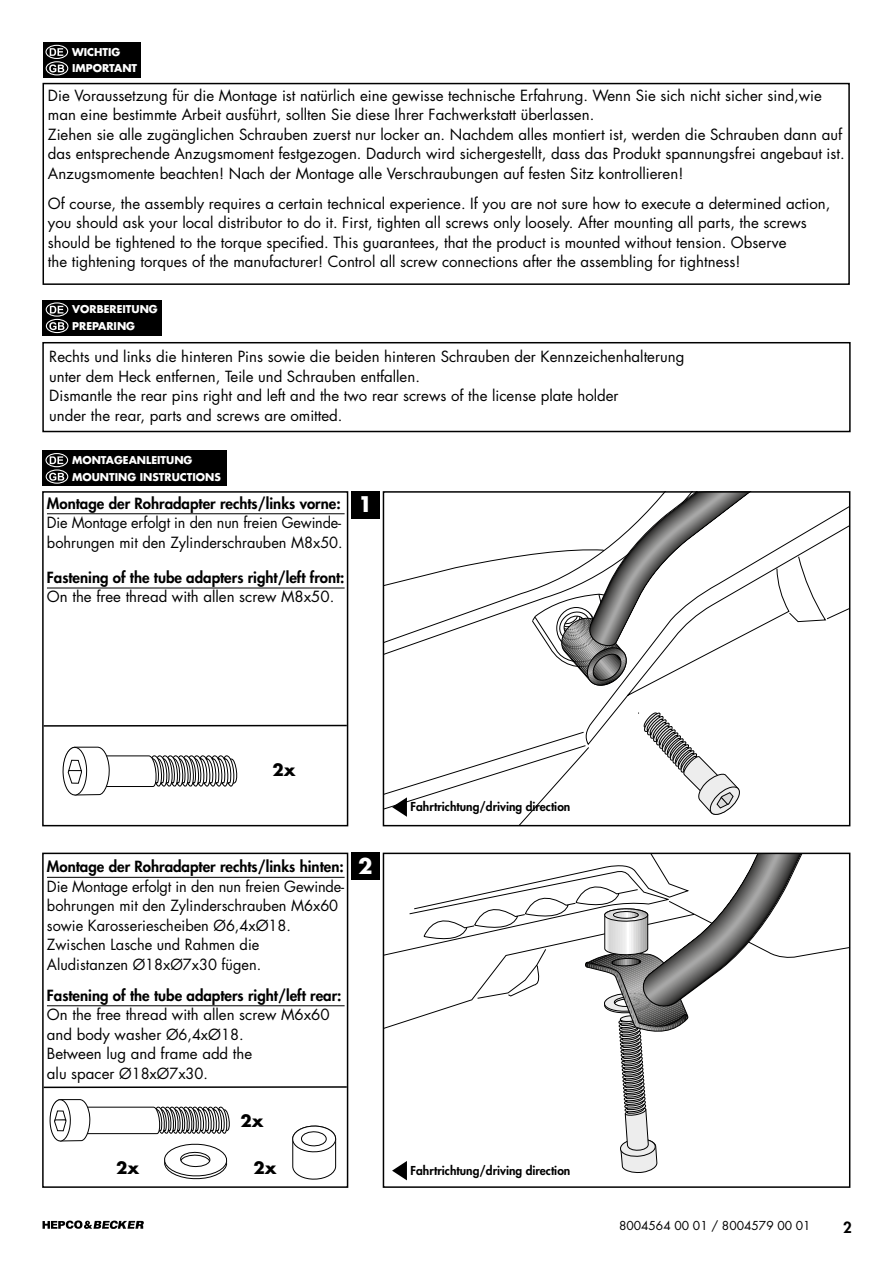
<style>
.page{position:relative;width:893px;height:1263px;background:#fff}
.page>*{position:absolute;margin:0;border:0;box-sizing:border-box;transform-origin:0 0}
.t1{font:700 21px "Futura Std";color:#fff}
.t2{font:700 16.5px "Futura Std";color:#000}
.t3{font:15px/19.5px "Futura Std";color:#000}
.t4{font:800 15px "Futura Std";color:#000}
.t5{font:15px/19.5px "Futura Std";color:#000;scale:.96 1}
.t6{font:800 12px "Futura Std";color:#000}
.t7{font:12px "Futura Std";color:#000}
.t8{font:700 10.5px/16.5px "Futura Std";color:#fff}
</style>
<div class="page">
<svg style="left:43px;top:1220px;width:101px;height:9px"></svg>
<div style="left:43px;top:83px;width:807px;height:202px;border:2px solid #000"></div>
<div style="left:43px;top:43px;width:97px;height:35px;background:#000"></div>
<svg style="left:50px;top:48px;width:13px;height:8px"></svg>
<div style="left:45px;top:45px;width:23px;height:14px;border:1px solid #fff;border-radius:50%"></div>
<svg style="left:49px;top:64px;width:15px;height:8px"></svg>
<div style="left:46px;top:61px;width:22px;height:14px;border:1px solid #fff;border-radius:50%"></div>
<div style="left:42px;top:342px;width:809px;height:90px;border:2px solid #000"></div>
<div style="left:43px;top:300px;width:119px;height:36px;background:#000"></div>
<svg style="left:50px;top:306px;width:14px;height:7px"></svg>
<div style="left:46px;top:302px;width:22px;height:15px;border:1px solid #fff;border-radius:50%"></div>
<svg style="left:49px;top:322px;width:15px;height:8px"></svg>
<div style="left:46px;top:319px;width:22px;height:14px;border:1px solid #fff;border-radius:50%"></div>
<div style="left:43px;top:451px;width:184px;height:35px;background:#000"></div>
<svg style="left:50px;top:456px;width:13px;height:8px"></svg>
<div style="left:45px;top:453px;width:23px;height:14px;border:1px solid #fff;border-radius:50%"></div>
<svg style="left:49px;top:473px;width:15px;height:8px"></svg>
<div style="left:46px;top:469px;width:22px;height:15px;border:1px solid #fff;border-radius:50%"></div>
<div style="left:42px;top:491px;width:306px;height:335px;border:2px solid #000"></div>
<div style="left:42px;top:853px;width:306px;height:335px;border:2px solid #000"></div>
<svg style="left:386px;top:507px;width:461px;height:316px"></svg>
<svg style="left:638px;top:709px;width:103px;height:108px"></svg>
<svg style="left:531px;top:494px;width:307px;height:193px"></svg>
<div style="left:383px;top:491px;width:467px;height:335px;border:2px solid #000"></div>
<svg style="left:386px;top:871px;width:461px;height:147px"></svg>
<svg style="left:584px;top:856px;width:218px;height:317px"></svg>
<div style="left:383px;top:853px;width:467px;height:335px;border:2px solid #000"></div>
<div style="left:351px;top:491px;width:29px;height:28px;background:#000"></div>
<div style="left:351px;top:853px;width:29px;height:27px;background:#000"></div>
<svg style="left:392px;top:797px;width:15px;height:20px"></svg>
<svg style="left:392px;top:1161px;width:15px;height:19px"></svg>
<hr style="left:47px;top:513px;width:298px;height:1px;background:#000">
<hr style="left:47px;top:877px;width:298px;height:1px;background:#000">
<hr style="left:47px;top:1005px;width:298px;height:1px;background:#000">
<hr style="left:47px;top:588px;width:298px;height:1px;background:#000">
<hr style="left:44px;top:725px;width:303px;height:2px;background:#000">
<hr style="left:44px;top:1086px;width:303px;height:2px;background:#000">
<svg style="left:62px;top:746px;width:176px;height:50px"></svg>
<svg style="left:292px;top:1125px;width:45px;height:55px"></svg>
<svg style="left:49px;top:1099px;width:181px;height:81px"></svg>
<p class="t8" style="left:72px;top:43px;width:67px">WICHTIG<br>IMPORTANT</p>
<p class="t3" style="left:48px;top:86px;width:798px">Die Voraussetzung für die Montage ist natürlich eine gewisse technische Erfahrung. Wenn Sie sich nicht sicher sind,wie man eine bestimmte Arbeit ausführt, sollten Sie diese Ihrer Fachwerkstatt überlassen.<br>Ziehen sie alle zugänglichen Schrauben zuerst nur locker an. Nachdem alles montiert ist, werden die Schrauben dann auf das entsprechende Anzugsmoment festgezogen. Dadurch wird sichergestellt, dass das Produkt spannungsfrei angebaut ist.<br>Anzugsmomente beachten! Nach der Montage alle Verschraubungen auf festen Sitz kontrollieren!</p>
<p class="t3" style="left:48px;top:194px;width:784px">Of course, the assembly requires a certain technical experience. If you are not sure how to execute a determined action, you should ask your local distributor to do it. First, tighten all screws only loosely. After mounting all parts, the screws should be tightened to the torque specified. This guarantees, that the product is mounted without tension. Observe<br>the tightening torques of the manufacturer! Control all screw connections after the assembling for tightness!</p>
<p class="t8" style="left:72px;top:301px;width:87px">VORBEREITUNG<br>PREPARING</p>
<p class="t3" style="left:49px;top:347px;width:637px">Rechts und links die hinteren Pins sowie die beiden hinteren Schrauben der Kennzeichenhalterung unter dem Heck entfernen, Teile und Schrauben entfallen.<br>Dismantle the rear pins right and left and the two rear screws of the license plate holder<br>under the rear, parts and screws are omitted.</p>
<p class="t8" style="left:72px;top:452px;width:150px">MONTAGEANLEITUNG<br>MOUNTING INSTRUCTIONS</p>
<h1 class="t1" style="left:358px;top:490px;width:16px">1</h1>
<p class="t4" style="left:47px;top:494px;width:295px">Montage der Rohradapter rechts/links vorne:</p>
<p class="t5" style="left:47px;top:513px;width:310px">Die Montage erfolgt in den nun freien Gewinde&shy;bohrungen mit den Zylinderschrauben M8x50.</p>
<p class="t4" style="left:47px;top:568px;width:299px">Fastening of the tube adapters right/left front:</p>
<p class="t3" style="left:47px;top:587px;width:289px">On the free thread with allen screw M8x50.</p>
<p class="t2" style="left:273px;top:758px;width:25px">2x</p>
<p class="t4" style="left:47px;top:857px;width:298px">Montage der Rohradapter rechts/links hinten:</p>
<p class="t3" style="left:47px;top:877px;width:299px">Die Montage erfolgt in den nun freien Gewinde&shy;bohrungen mit den Zylinderschrauben M6x60 sowie Karosseriescheiben Ø6,4xØ18.<br>Zwischen Lasche und Rahmen die Aludistanzen Ø18xØ7x30 fügen.</p>
<p class="t4" style="left:47px;top:986px;width:296px">Fastening of the tube adapters right/left rear:</p>
<p class="t3" style="left:47px;top:1005px;width:284px">On the free thread with allen screw M6x60 and body washer Ø6,4xØ18.<br>Between lug and frame add the<br>alu spacer Ø18xØ7x30.</p>
<p class="t2" style="left:241px;top:1109px;width:25px">2x</p>
<p class="t2" style="left:116px;top:1157px;width:25px">2x</p>
<p class="t2" style="left:254px;top:1157px;width:25px">2x</p>
<h1 class="t1" style="left:358px;top:852px;width:16px">2</h1>
<p class="t6" style="left:411px;top:799px;width:161px">Fahrtrichtung/driving direction</p>
<p class="t6" style="left:411px;top:1163px;width:161px">Fahrtrichtung/driving direction</p>
<p class="t7" style="left:619px;top:1218px;width:193px">8004564 00 01 / 8004579 00 01</p>
<p class="t4" style="left:843px;top:1218px;width:10px">2</p>
</div>
